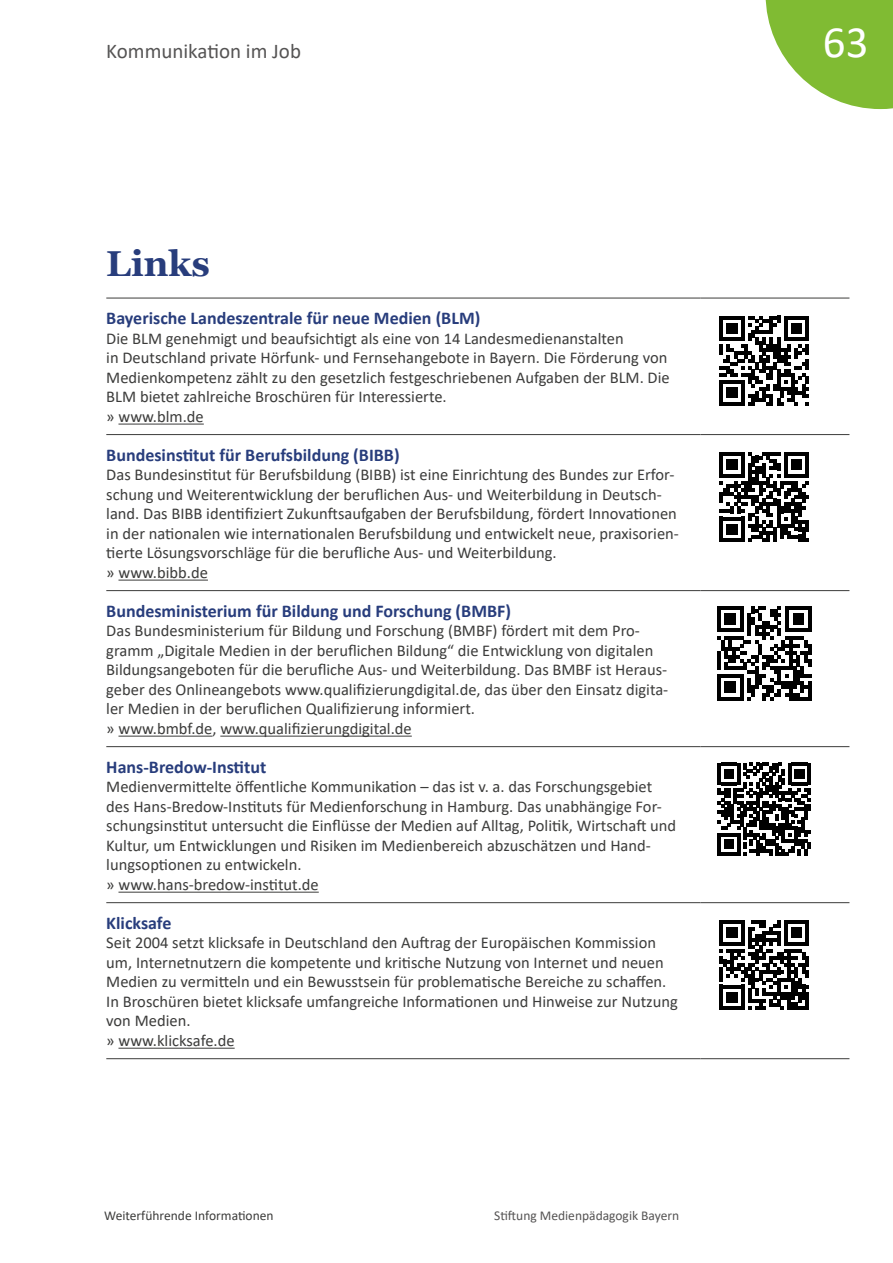
<style>
.page{position:relative;width:893px;height:1263px;background:#fff}
.page>*{position:absolute;margin:0;border:0;box-sizing:border-box;transform-origin:0 0}
.t1{font:45px "Calibri";color:#fff}
.t2{font:700 36px "Georgia";color:#283d7c}
.t3{font:21px "Calibri";color:#555454}
.t4{font:700 18px "Calibri";color:#283d7c}
.t5{font:16.5px/19.5px "Calibri";color:#3c3c3b}
.t6{font:13.5px "Calibri";color:#555454}
.t7{font:13.5px "Calibri";color:#3c3c3b}
</style>
<div class="page">
<svg style="left:766px;top:0;width:127px;height:109px"></svg>
<hr style="left:106px;top:434px;width:595px;height:1px;background:#3c3c3b">
<hr style="left:106px;top:590px;width:595px;height:1px;background:#3c3c3b">
<hr style="left:701px;top:434px;width:148px;height:1px;background:#3c3c3b">
<hr style="left:701px;top:590px;width:148px;height:1px;background:#3c3c3b">
<hr style="left:106px;top:746px;width:595px;height:1px;background:#3c3c3b">
<hr style="left:701px;top:746px;width:148px;height:1px;background:#3c3c3b">
<hr style="left:106px;top:902px;width:595px;height:1px;background:#3c3c3b">
<hr style="left:701px;top:902px;width:148px;height:1px;background:#3c3c3b">
<hr style="left:106px;top:1058px;width:595px;height:1px;background:#3c3c3b">
<hr style="left:701px;top:1058px;width:148px;height:1px;background:#3c3c3b">
<hr style="left:106px;top:298px;width:595px;height:1px;background:#3c3c3b">
<hr style="left:701px;top:298px;width:148px;height:1px;background:#3c3c3b">
<hr style="left:118px;top:424px;width:86px;height:1px;background:#3c3c3b">
<svg style="left:719px;top:316px;width:90px;height:89px"></svg>
<hr style="left:118px;top:580px;width:90px;height:1px;background:#3c3c3b">
<svg style="left:719px;top:452px;width:90px;height:90px"></svg>
<hr style="left:118px;top:736px;width:94px;height:1px;background:#3c3c3b">
<hr style="left:220px;top:736px;width:192px;height:1px;background:#3c3c3b">
<svg style="left:717px;top:606px;width:95px;height:94px"></svg>
<hr style="left:118px;top:892px;width:201px;height:1px;background:#3c3c3b">
<svg style="left:718px;top:763px;width:93px;height:92px"></svg>
<hr style="left:118px;top:1048px;width:117px;height:1px;background:#3c3c3b">
<svg style="left:719px;top:920px;width:90px;height:90px"></svg>
<p class="t3" style="left:106px;top:37px;width:196px">Kommunikation im Job</p>
<h2 class="t2" style="left:106px;top:241px;width:105px">Links</h2>
<p class="t4" style="left:106px;top:306px;width:376px">Bayerische Landeszentrale für neue Medien (BLM)</p>
<p class="t5" style="left:106px;top:328px;width:565px">Die BLM genehmigt und beaufsichtigt als eine von 14 Landesmedienanstalten<br>in Deutschland private Hörfunk- und Fernsehangebote in Bayern. Die Förderung von Medienkompetenz zählt zu den gesetzlich festgeschriebenen Aufgaben der BLM. Die BLM bietet zahlreiche Broschüren für Interessierte.<br>» www.blm.de</p>
<p class="t4" style="left:106px;top:442px;width:295px">Bundesinstitut für Berufsbildung (BIBB)</p>
<p class="t5" style="left:106px;top:465px;width:574px">Das Bundesinstitut für Berufsbildung (BIBB) ist eine Einrichtung des Bundes zur Erfor&shy;schung und Weiterentwicklung der beruflichen Aus- und Weiterbildung in Deutsch&shy;land. Das BIBB identifiziert Zukunftsaufgaben der Berufsbildung, fördert Innovationen in der nationalen wie internationalen Berufsbildung und entwickelt neue, praxisorien&shy;tierte Lösungsvorschläge für die berufliche Aus- und Weiterbildung.<br>» www.bibb.de</p>
<p class="t4" style="left:106px;top:598px;width:406px">Bundesministerium für Bildung und Forschung (BMBF)</p>
<p class="t5" style="left:106px;top:621px;width:563px">Das Bundesministerium für Bildung und Forschung (BMBF) fördert mit dem Pro&shy;gramm „Digitale Medien in der beruflichen Bildung“ die Entwicklung von digitalen Bildungsangeboten für die berufliche Aus- und Weiterbildung. Das BMBF ist Heraus&shy;geber des Onlineangebots www.qualifizierungdigital.de, das über den Einsatz digita&shy;ler Medien in der beruflichen Qualifizierung informiert.<br>» www.bmbf.de, www.qualifizierungdigital.de</p>
<p class="t4" style="left:106px;top:754px;width:162px">Hans-Bredow-Institut</p>
<p class="t5" style="left:106px;top:777px;width:571px">Medienvermittelte öffentliche Kommunikation – das ist v. a. das Forschungsgebiet des Hans-Bredow-Instituts für Medienforschung in Hamburg. Das unabhängige For&shy;schungsinstitut untersucht die Einflüsse der Medien auf Alltag, Politik, Wirtschaft und Kultur, um Entwicklungen und Risiken im Medienbereich abzuschätzen und Hand&shy;lungsoptionen zu entwickeln.<br>» www.hans-bredow-institut.de</p>
<p class="t4" style="left:106px;top:910px;width:67px">Klicksafe</p>
<p class="t5" style="left:106px;top:933px;width:573px">Seit 2004 setzt klicksafe in Deutschland den Auftrag der Europäischen Kommission um, Internetnutzern die kompetente und kritische Nutzung von Internet und neuen Medien zu vermitteln und ein Bewusstsein für problematische Bereiche zu schaffen.<br>In Broschüren bietet klicksafe umfangreiche Informationen und Hinweise zur Nutzung von Medien.<br>» www.klicksafe.de</p>
<p class="t7" style="left:104px;top:1206px;width:171px">Weiterführende Informationen</p>
<p class="t6" style="left:494px;top:1206px;width:187px">Stiftung Medienpädagogik Bayern</p>
<h1 class="t1" style="left:823px;top:11px;width:47px">63</h1>
</div>
